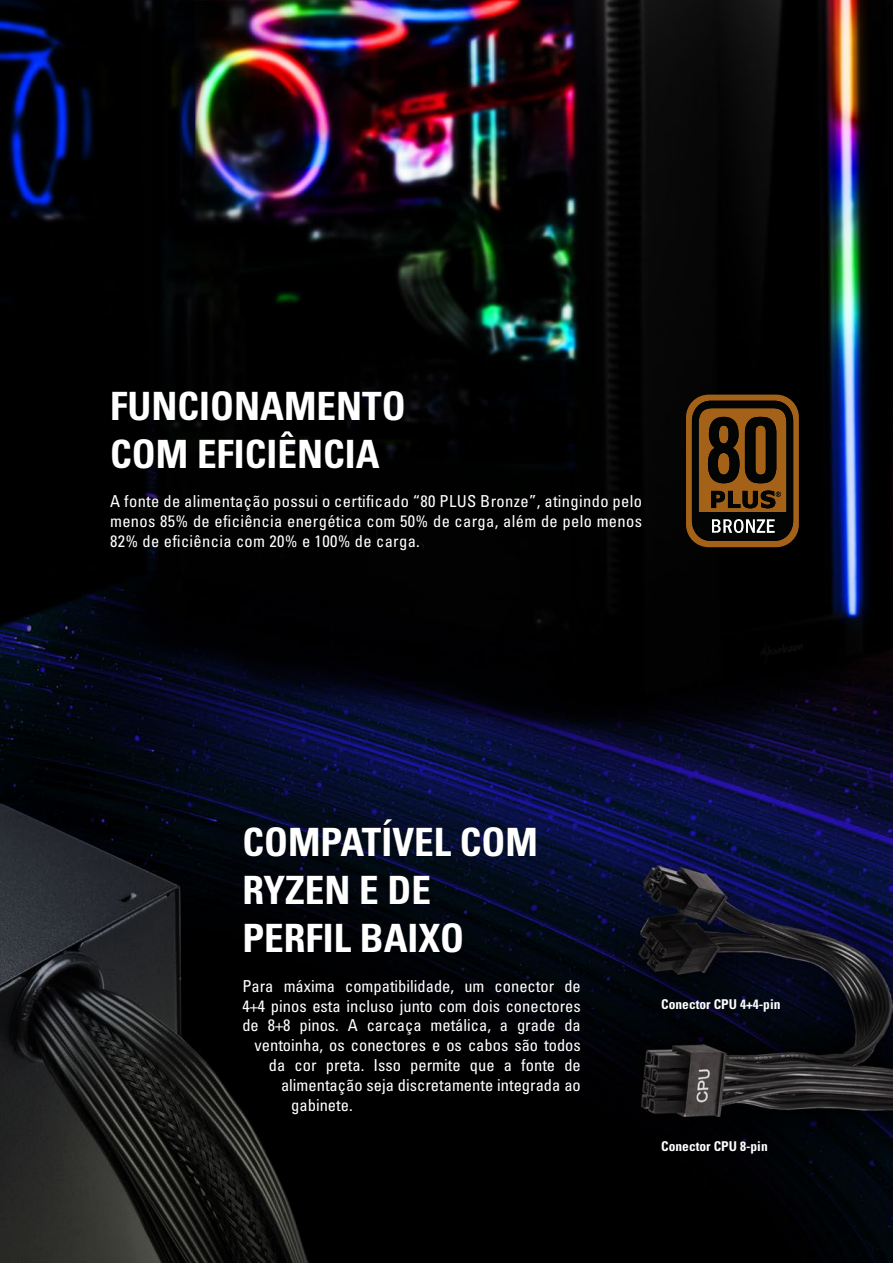
<style>
.page{position:relative;width:893px;height:1263px;background:#fff}
.page>*{position:absolute;margin:0;border:0;box-sizing:border-box;transform-origin:0 0}
.t1{font:39px/48px "Univers LTCYR 67 Bold Cond";color:#fff}
.t2{font:condensed 16.5px/19.8px "Univers LTCYR 57";color:#fff;text-align:justify}
.t3{font:13.5px "Univers LTCYR 67 Bold Cond";color:#fff}
</style>
<div class="page">
<img style="left:0;top:0;width:893px;height:1263px">
<svg style="left:686px;top:395px;width:113px;height:152px;background:#553613"></svg>
<div style="left:736px;top:521px;width:5px;height:10px;background:#030404;border-radius:50%"></div>
<h1 class="t1" style="left:110px;top:381px;width:297px">FUNCIONAMENTO<br>COM EFICIÊNCIA</h1>
<p class="t2" style="left:110px;top:491px;width:533px">A fonte de alimentação possui o certificado “80 PLUS Bronze”, atingindo pelo menos 85% de eficiência energética com 50% de carga, além de pelo menos 82% de eficiência com 20% e 100% de carga.</p>
<h1 class="t1" style="left:242px;top:817px;width:297px">COMPATÍVEL COM<br>RYZEN E DE<br>PERFIL BAIXO</h1>
<p class="t2" style="left:242px;top:975px;width:340px">Para máxima compatibilidade, um conector de</p>
<p class="t2" style="left:242px;top:995px;width:340px">4+4 pinos esta incluso junto com dois conectores</p>
<p class="t2" style="left:242px;top:1015px;width:340px">de 8+8 pinos. A carcaça metálica, a grade da</p>
<p class="t2" style="left:254px;top:1035px;width:328px">ventoinha, os conectores e os cabos são todos</p>
<p class="t2" style="left:269px;top:1055px;width:313px">da cor preta. Isso permite que a fonte de</p>
<p class="t2" style="left:281px;top:1074px;width:301px">alimentação seja discretamente integrada ao</p>
<p class="t2" style="left:291px;top:1094px;width:63px">gabinete.</p>
<p class="t3" style="left:661px;top:996px;width:121px">Conector CPU 4+4-pin</p>
<p class="t3" style="left:661px;top:1138px;width:108px">Conector CPU 8-pin</p>
</div>
